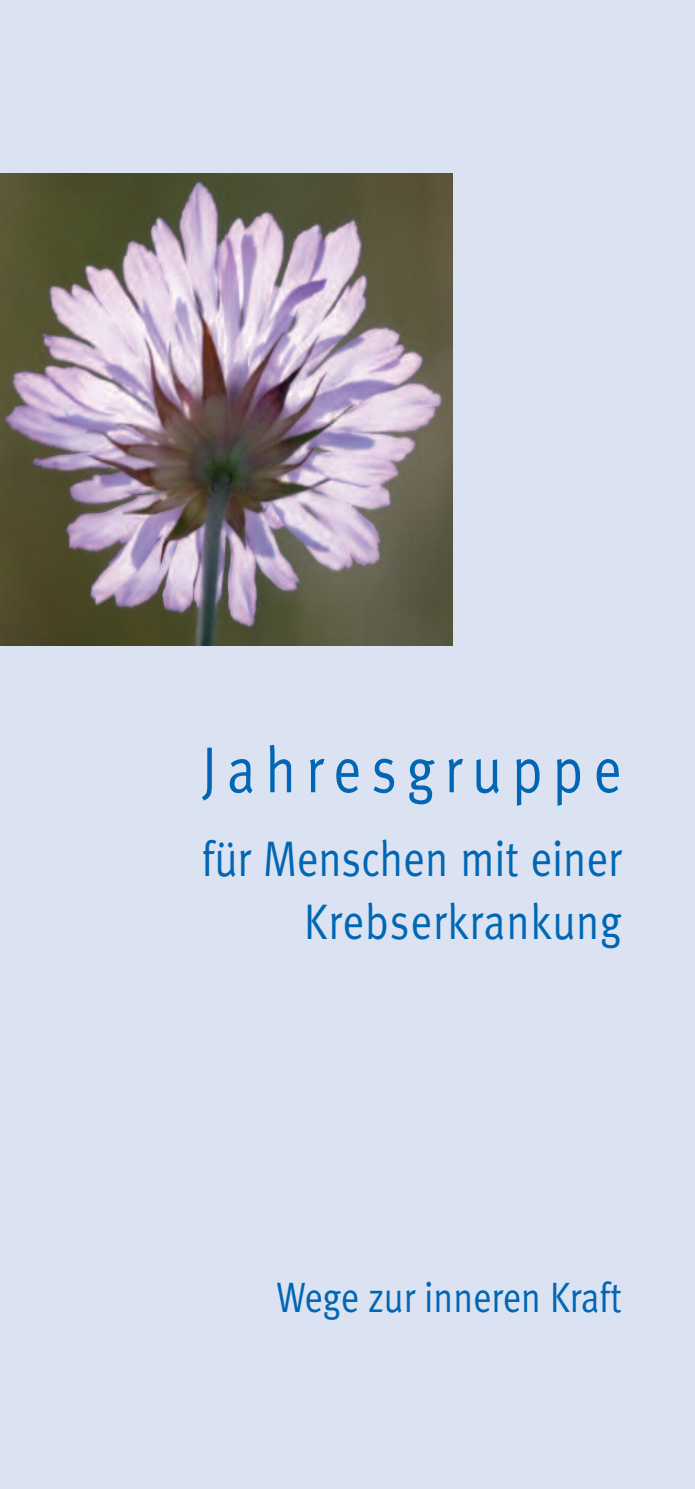
<style>
.page{position:relative;width:695px;height:1489px;background:#fff}
.page>*{position:absolute;margin:0;border:0;box-sizing:border-box;transform-origin:0 0}
.t1{font:65px "Meta Normal";letter-spacing:.18em;color:#0166b3;scale:.85 1}
.t2{font:50px/62.5px "Meta Normal";color:#0166b3;text-align:right;scale:.85 1}
.t3{font:42.5px "Meta Normal";color:#0166b3;scale:.85 1}
</style>
<div class="page">
<div style="left:0;top:0;width:694px;height:1488px;background:#dbe3f3"></div>
<img style="left:0;top:174px;width:453px;height:471px">
<h1 class="t1" style="left:202px;top:747px;width:495px">Jahresgruppe</h1>
<p class="t2" style="left:202px;top:832px;width:495px">für Menschen mit einer<br>Krebserkrankung</p>
<p class="t3" style="left:276px;top:1282px;width:407px">Wege zur inneren Kraft</p>
</div>
